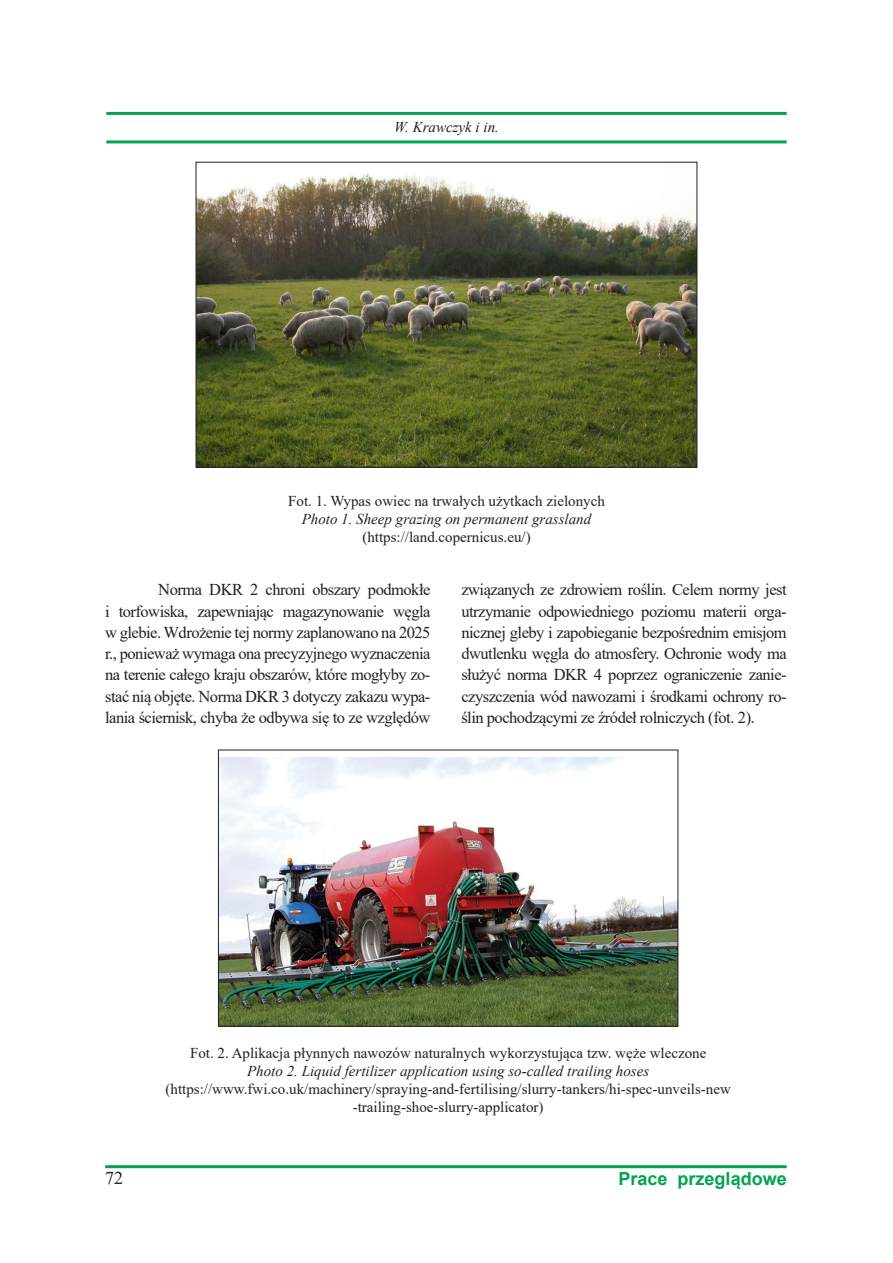
<style>
.page{position:relative;width:893px;height:1263px;background:#fff}
.page>*{position:absolute;margin:0;border:0;box-sizing:border-box;transform-origin:0 0}
.t1{font:700 18px "Arial";color:#00a54f}
.t2{font:18px "Times New Roman";color:#231f20}
.t3{font:16.5px/21.3px "Times New Roman";letter-spacing:-.03em;color:#231f20;text-align:justify}
.t4{font:15px "Times New Roman";color:#231f20}
.t5{font:italic 15px "Times New Roman";color:#231f20}
</style>
<div class="page">
<hr style="left:106px;top:112px;width:681px;height:3px;background:#00a54f">
<hr style="left:106px;top:140px;width:681px;height:3px;background:#00a54f">
<hr style="left:105px;top:1165px;width:682px;height:3px;background:#00a54f">
<img style="left:198px;top:173px;width:497px;height:292px">
<div style="left:196px;top:162px;width:501px;height:305px;border:1px solid #231f20"></div>
<img style="left:220px;top:757px;width:456px;height:267px">
<div style="left:218px;top:750px;width:460px;height:276px;border:1px solid #231f20"></div>
<p class="t5" style="left:394px;top:117px;width:106px">W. Krawczyk i in.</p>
<p class="t4" style="left:288px;top:490px;width:318px">Fot. 1. Wypas owiec na trwałych użytkach zielonych</p>
<p class="t5" style="left:302px;top:508px;width:291px">Photo 1. Sheep grazing on permanent grassland</p>
<p class="t4" style="left:362px;top:526px;width:170px">(https://land.copernicus.eu/)</p>
<p class="t3" style="left:105px;top:579px;width:327px;text-indent:53px">Norma DKR 2 chroni obszary podmokłe i torfowiska, zapewniając magazynowanie węgla w glebie. Wdrożenie tej normy zaplanowano na 2025 r., ponieważ wymaga ona precyzyjnego wyznaczenia na terenie całego kraju obszarów, które mogłyby zo&shy;stać nią objęte. Norma DKR 3 dotyczy zakazu wypa&shy;lania ściernisk, chyba że odbywa się to ze względów</p>
<p class="t3" style="left:461px;top:579px;width:327px">związanych ze zdrowiem roślin. Celem normy jest utrzymanie odpowiedniego poziomu materii orga&shy;nicznej gleby i zapobieganie bezpośrednim emisjom dwutlenku węgla do atmosfery. Ochronie wody ma służyć norma DKR 4 poprzez ograniczenie zanie&shy;czyszczenia wód nawozami i środkami ochrony ro&shy;ślin pochodzącymi ze źródeł rolniczych (fot. 2).</p>
<p class="t4" style="left:190px;top:1042px;width:518px">Fot. 2. Aplikacja płynnych nawozów naturalnych wykorzystująca tzw. węże wleczone</p>
<p class="t5" style="left:247px;top:1061px;width:404px">Photo 2. Liquid fertilizer application using so-called trailing hoses</p>
<p class="t4" style="left:166px;top:1078px;width:567px">(https://www.fwi.co.uk/machinery/spraying-and-fertilising/slurry-tankers/hi-spec-unveils-new</p>
<p class="t4" style="left:353px;top:1096px;width:192px">-trailing-shoe-slurry-applicator)</p>
<p class="t2" style="left:105px;top:1165px;width:19px">72</p>
<p class="t1" style="left:619px;top:1166px;width:170px">Prace przeglądowe</p>
</div>
